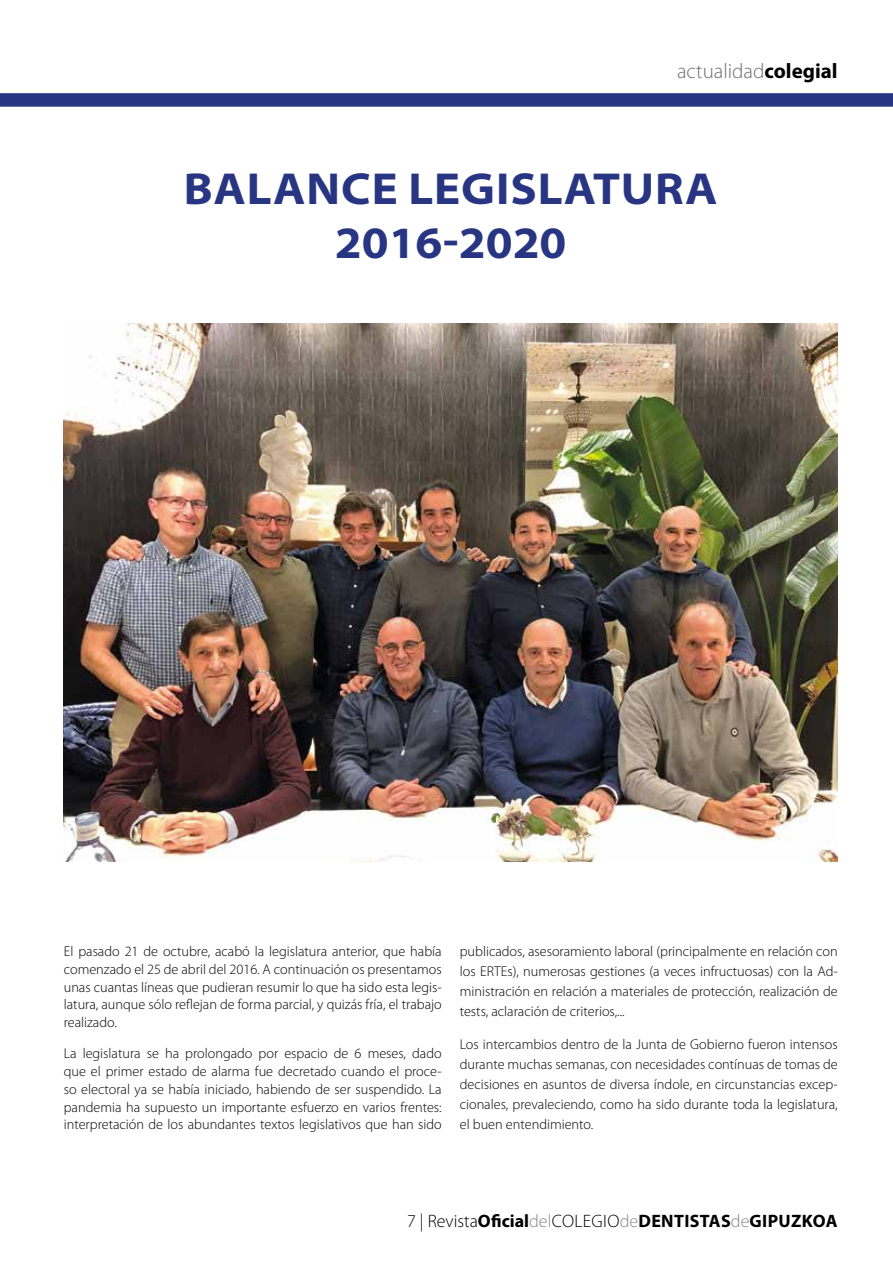
<style>
.page{position:relative;width:893px;height:1263px;background:#fff}
.page>*{position:absolute;margin:0;border:0;box-sizing:border-box;transform-origin:0 0}
.t1{font:700 semi-expanded 45px/54px "Myriad Pro";letter-spacing:.02em;color:#283583;text-align:center}
.t2{font:300 21px "Myriad Pro";color:#706f6f}
.t3{font:700 18px "Myriad Pro";letter-spacing:.02em;color:#000}
.t4{font:300 14.25px/17.9px "Myriad Pro";color:#000;text-align:justify}
.s1{font-weight:700;color:#000}
.s2{font-weight:300}
.s3{font-weight:300;color:#878787}
</style>
<div class="page">
<div style="left:0;top:93px;width:893px;height:14px;background:#283583"></div>
<img style="left:64px;top:323px;width:774px;height:538px">
<h2 class="t2" style="left:677px;top:59px;width:162px">actualidad<span class="s1">colegial</span></h2>
<h1 class="t1" style="left:184px;top:162px;width:535px">BALANCE LEGISLATURA<br>2016-2020</h1>
<p class="t4" style="left:64px;top:942px;width:379px">El pasado 21 de octubre, acabó la legislatura anterior, que había comenzado el 25 de abril del 2016. A continuación os presentamos unas cuantas líneas que pudieran resumir lo que ha sido esta legis&shy;latura, aunque sólo reflejan de forma parcial, y quizás fría, el trabajo realizado.</p>
<p class="t4" style="left:64px;top:1044px;width:379px">La legislatura se ha prolongado por espacio de 6 meses, dado que el primer estado de alarma fue decretado cuando el proce&shy;so electoral ya se había iniciado, habiendo de ser suspendido. La pandemia ha supuesto un importante esfuerzo en varios frentes: interpretación de los abundantes textos legislativos que han sido</p>
<p class="t4" style="left:460px;top:941px;width:379px;line-height:20.1px">publicados, asesoramiento laboral (principalmente en relación con los ERTEs), numerosas gestiones (a veces infructuosas) con la Ad&shy;ministración en relación a materiales de protección, realización de tests, aclaración de criterios,...</p>
<p class="t4" style="left:460px;top:1034px;width:379px;line-height:20.1px">Los intercambios dentro de la Junta de Gobierno fueron intensos durante muchas semanas, con necesidades contínuas de tomas de decisiones en asuntos de diversa índole, en circunstancias excep&shy;cionales, prevaleciendo, como ha sido durante toda la legislatura, el buen entendimiento.</p>
<p class="t3" style="left:407px;top:1210px;width:432px"><span class="s2">7 | Revista</span>Oficial<span class="s3">del</span><span class="s2">COLEGIO</span><span class="s3">de</span>DENTISTAS<span class="s3">de</span>GIPUZKOA</p>
</div>
